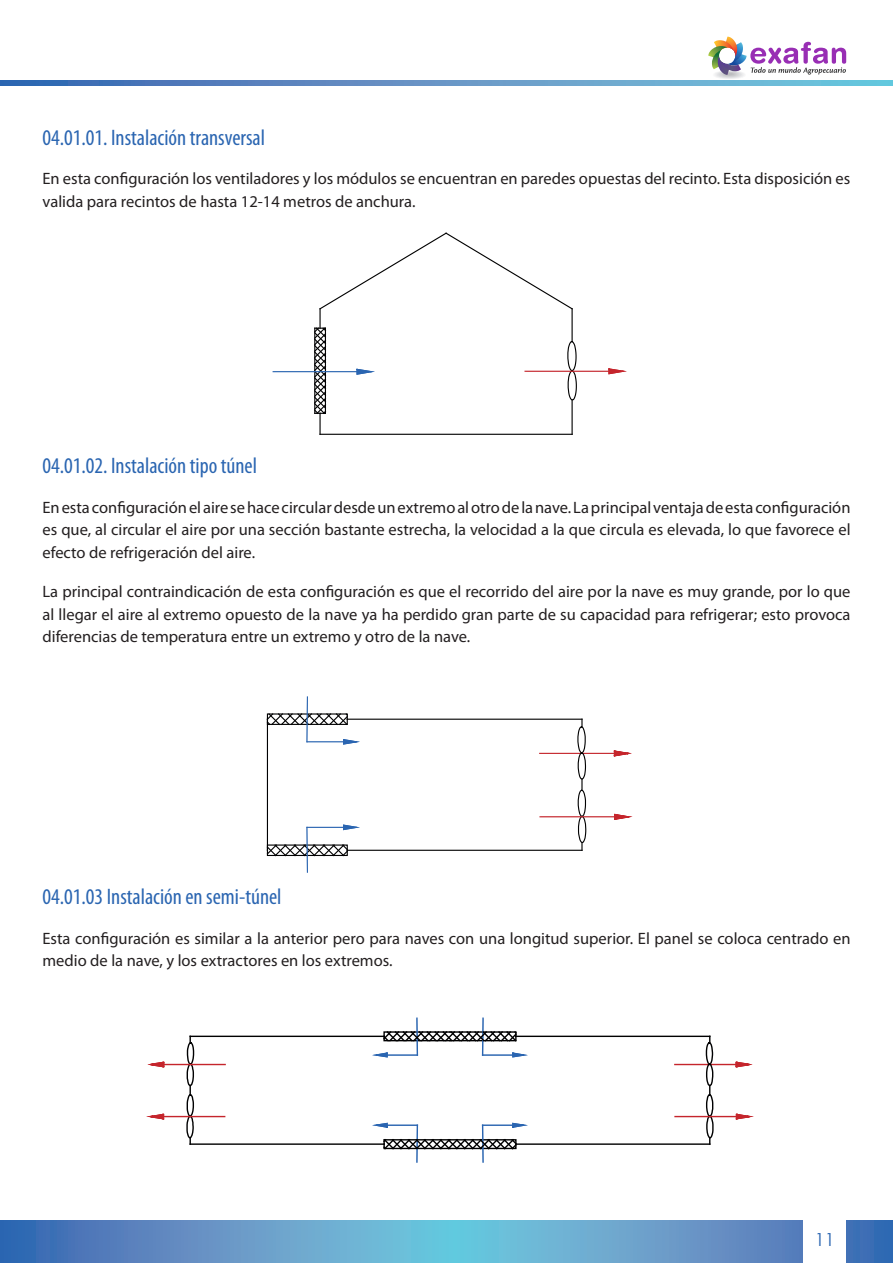
<style>
.page{position:relative;width:893px;height:1263px;background:#fff}
.page>*{position:absolute;margin:0;border:0;box-sizing:border-box;transform-origin:0 0}
._01__Titulos__Nivel{font:condensed 22.5px "Myriad Pro";color:#2a65b1}
.t1{font:18px "Century Gothic";color:#2a65b1}
._01__Normal{font:16.5px/22.5px "Myriad Pro";color:#231f20;text-align:justify}
</style>
<div class="page">
<svg style="left:1px;top:1220px;width:892px;height:43px;background:#609ac8"></svg>
<svg style="left:1px;top:81px;width:892px;height:4px;background:#5e96c6"></svg>
<div style="left:804px;top:1218px;width:42px;height:45px;background:#fff"></div>
<hr style="left:0;top:1220px;width:1px;height:43px;background:#2a65b1">
<hr style="left:320px;top:434px;width:252px;height:1px;background:#000001">
<hr style="left:319px;top:413px;width:2px;height:21px;background:#000001">
<hr style="left:571px;top:400px;width:2px;height:34px;background:#000001">
<svg style="left:313px;top:232px;width:264px;height:183px"></svg>
<hr style="left:273px;top:371px;width:84px;height:1px;background:#2a65b1">
<svg style="left:608px;top:368px;width:19px;height:7px"></svg>
<hr style="left:525px;top:371px;width:84px;height:1px;background:#c5252c">
<hr style="left:347px;top:850px;width:235px;height:1px;background:#000001">
<hr style="left:267px;top:719px;width:1px;height:131px;background:#000001">
<svg style="left:614px;top:813px;width:19px;height:7px"></svg>
<hr style="left:540px;top:816px;width:75px;height:1px;background:#c5252c">
<svg style="left:613px;top:750px;width:19px;height:7px"></svg>
<hr style="left:540px;top:753px;width:75px;height:1px;background:#c5252c">
<svg style="left:577px;top:719px;width:10px;height:131px"></svg>
<hr style="left:347px;top:719px;width:235px;height:1px;background:#000001">
<svg style="left:266px;top:713px;width:97px;height:32px"></svg>
<hr style="left:306px;top:697px;width:2px;height:45px;background:#2a65b1">
<svg style="left:266px;top:824px;width:97px;height:33px"></svg>
<hr style="left:306px;top:827px;width:2px;height:45px;background:#2a65b1">
<hr style="left:516px;top:1143px;width:194px;height:2px;background:#000001">
<svg style="left:735px;top:1113px;width:19px;height:7px"></svg>
<hr style="left:675px;top:1116px;width:62px;height:1px;background:#c5252c">
<svg style="left:734px;top:1061px;width:19px;height:7px"></svg>
<hr style="left:675px;top:1064px;width:62px;height:1px;background:#c5252c">
<svg style="left:705px;top:1036px;width:9px;height:108px"></svg>
<hr style="left:516px;top:1036px;width:194px;height:1px;background:#000001">
<hr style="left:190px;top:1143px;width:194px;height:2px;background:#000001">
<hr style="left:190px;top:1036px;width:194px;height:1px;background:#000001">
<svg style="left:186px;top:1036px;width:9px;height:108px"></svg>
<svg style="left:146px;top:1113px;width:19px;height:7px"></svg>
<hr style="left:163px;top:1116px;width:62px;height:1px;background:#c5252c">
<svg style="left:147px;top:1061px;width:18px;height:7px"></svg>
<hr style="left:163px;top:1064px;width:62px;height:1px;background:#c5252c">
<svg style="left:368px;top:1122px;width:164px;height:40px"></svg>
<svg style="left:368px;top:1018px;width:164px;height:40px"></svg>
<div style="left:714px;top:71px;width:31px;height:8px;background:#f5f5f6;border-radius:50%"></div>
<div style="left:716px;top:71px;width:27px;height:7px;background:#eeeeef;border-radius:50%"></div>
<div style="left:716px;top:71px;width:26px;height:7px;background:#ececee;border-radius:50%"></div>
<div style="left:717px;top:71px;width:25px;height:7px;background:#e6e7e9;border-radius:50%"></div>
<div style="left:718px;top:72px;width:23px;height:6px;background:#e1e2e4;border-radius:50%"></div>
<div style="left:719px;top:72px;width:21px;height:5px;background:#dddee0;border-radius:50%"></div>
<div style="left:721px;top:72px;width:17px;height:5px;background:#d5d6d8;border-radius:50%"></div>
<svg style="left:708px;top:37px;width:138px;height:39px"></svg>
<p class="_01__Titulos__Nivel" style="left:43px;top:124px;width:224px">04.01.01. Instalación transversal</p>
<p class="_01__Normal" style="left:43px;top:167px;width:809px">En esta configuración los ventiladores y los módulos se encuentran en paredes opuestas del recinto. Esta disposición es valida para recintos de hasta 12-14 metros de anchura.</p>
<p class="_01__Titulos__Nivel" style="left:43px;top:452px;width:216px">04.01.02. Instalación tipo túnel</p>
<p class="_01__Normal" style="left:43px;top:496px;width:809px">En esta configuración el aire se hace circular desde un extremo al otro de la nave. La principal ventaja de esta configuración es que, al circular el aire por una sección bastante estrecha, la velocidad a la que circula es elevada, lo que favorece el efecto de refrigeración del aire.</p>
<p class="_01__Normal" style="left:43px;top:580px;width:809px">La principal contraindicación de esta configuración es que el recorrido del aire por la nave es muy grande, por lo que al llegar el aire al extremo opuesto de la nave ya ha perdido gran parte de su capacidad para refrigerar; esto provoca diferencias de temperatura entre un extremo y otro de la nave.</p>
<p class="_01__Titulos__Nivel" style="left:43px;top:883px;width:241px">04.01.03 Instalación en semi-túnel</p>
<p class="_01__Normal" style="left:43px;top:927px;width:809px">Esta configuración es similar a la anterior pero para naves con una longitud superior. El panel se coloca centrado en medio de la nave, y los extractores en los extremos.</p>
<p class="t1" style="left:815px;top:1227px;width:21px">11</p>
</div>
